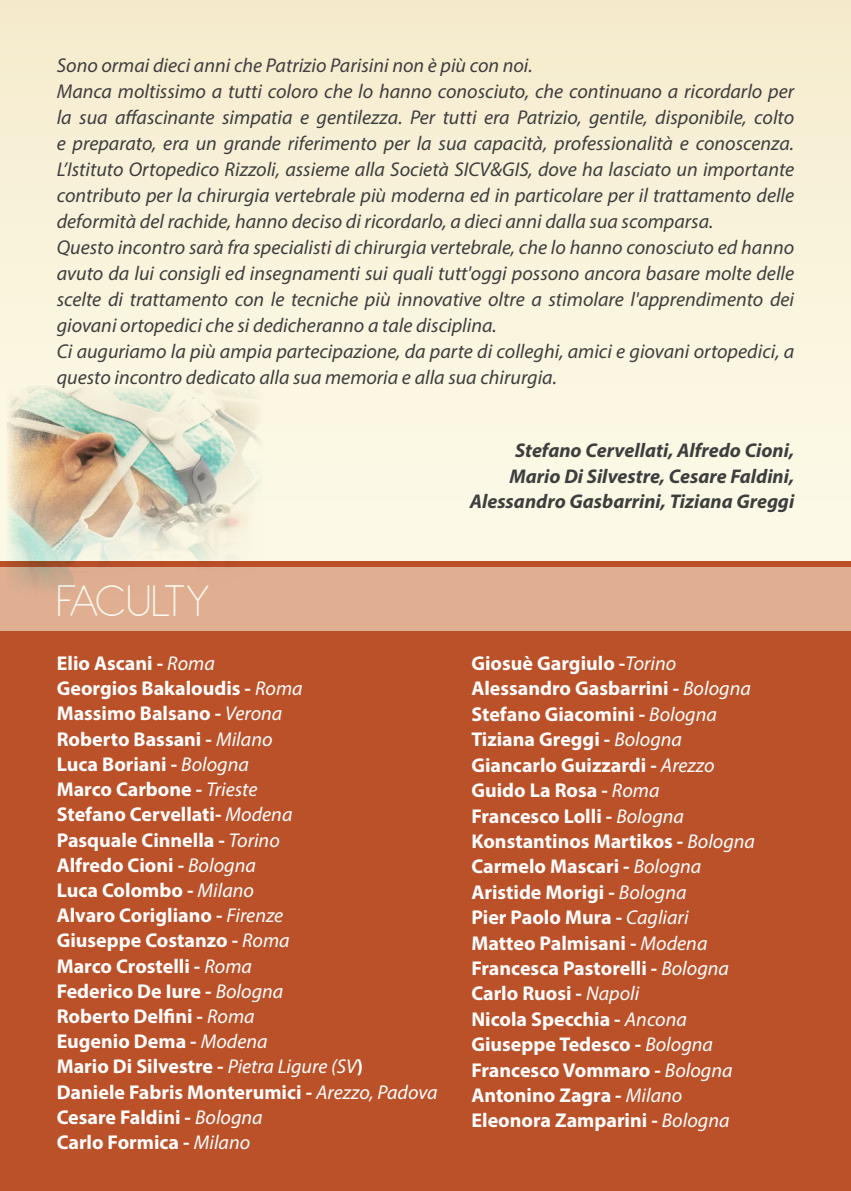
<style>
.page{position:relative;width:851px;height:1191px;background:#fff}
.page>*{position:absolute;margin:0;border:0;box-sizing:border-box;transform-origin:0 0}
.t1{font:200 48px "Antipasto";letter-spacing:-.035em;color:#fff}
.t2{font:italic 20px/26px "Myriad Pro";color:#3e3e3f}
.t3{font:700 20px/25.2px "Myriad Pro";color:#fff}
.t4{font:italic 700 19.8px/25.6px "Myriad Pro";color:#3e3e3f;text-align:right}
.s1{font-weight:400;font-style:italic}
</style>
<div class="page">
<svg style="left:0;top:0;width:850px;height:561px;background:#f8f2da"></svg>
<div style="left:0;top:561px;width:850px;height:630px;background:#bb5129"></div>
<div style="left:0;top:567px;width:850px;height:63px;background:#e0af92"></div>
<img style="left:6px;top:385px;width:256px;height:206px">
<p class="t2" style="left:57px;top:52px;width:739px">Sono ormai dieci anni che Patrizio Parisini non è più con noi.<br>Manca moltissimo a tutti coloro che lo hanno conosciuto, che continuano a ricordarlo per la sua affascinante simpatia e gentilezza. Per tutti era Patrizio, gentile, disponibile, colto e preparato, era un grande riferimento per la sua capacità, professionalità e conoscenza.<br>L’Istituto Ortopedico Rizzoli, assieme alla Società SICV&amp;GIS, dove ha lasciato un importante contributo per la chirurgia vertebrale più moderna ed in particolare per il trattamento delle deformità del rachide, hanno deciso di ricordarlo, a dieci anni dalla sua scomparsa.<br>Questo incontro sarà fra specialisti di chirurgia vertebrale, che lo hanno conosciuto ed hanno avuto da lui consigli ed insegnamenti sui quali tutt'oggi possono ancora basare molte delle scelte di trattamento con le tecniche più innovative oltre a stimolare l'apprendimento dei giovani ortopedici che si dedicheranno a tale disciplina.<br>Ci auguriamo la più ampia partecipazione, da parte di colleghi, amici e giovani ortopedici, a questo incontro dedicato alla sua memoria e alla sua chirurgia.</p>
<h1 class="t1" style="left:57px;top:573px;width:155px">FACULTY</h1>
<p class="t4" style="left:469px;top:437px;width:326px">Stefano Cervellati, Alfredo Cioni,<br>Mario Di Silvestre, Cesare Faldini,<br>Alessandro Gasbarrini, Tiziana Greggi</p>
<p class="t3" style="left:57px;top:650px;width:382px">Elio Ascani - <span class="s1">Roma<br></span>Georgios Bakaloudis - <span class="s1">Roma<br></span>Massimo Balsano - <span class="s1">Verona<br></span>Roberto Bassani - <span class="s1">Milano<br></span>Luca Boriani - <span class="s1">Bologna<br></span>Marco Carbone - <span class="s1">Trieste<br></span>Stefano Cervellati- <span class="s1">Modena<br></span>Pasquale Cinnella - <span class="s1">Torino<br></span>Alfredo Cioni - <span class="s1">Bologna<br></span>Luca Colombo - <span class="s1">Milano<br></span>Alvaro Corigliano - <span class="s1">Firenze<br></span>Giuseppe Costanzo - <span class="s1">Roma<br></span>Marco Crostelli - <span class="s1">Roma<br></span>Federico De Iure - <span class="s1">Bologna<br></span>Roberto Delfini - <span class="s1">Roma<br></span>Eugenio Dema - <span class="s1">Modena<br></span>Mario Di Silvestre - <span class="s1">Pietra Ligure (SV</span>)<br>Daniele Fabris Monterumici - <span class="s1">Arezzo, Padova<br></span>Cesare Faldini - <span class="s1">Bologna<br></span>Carlo Formica - <span class="s1">Milano</span></p>
<p class="t3" style="left:471px;top:650px;width:285px">Giosuè Gargiulo -<span class="s1">Torino<br></span>Alessandro Gasbarrini - <span class="s1">Bologna<br></span>Stefano Giacomini - <span class="s1">Bologna<br></span>Tiziana Greggi - <span class="s1">Bologna<br></span>Giancarlo Guizzardi - <span class="s1">Arezzo<br></span>Guido La Rosa - <span class="s1">Roma<br></span>Francesco Lolli - <span class="s1">Bologna<br></span>Konstantinos Martikos - <span class="s1">Bologna<br></span>Carmelo Mascari - <span class="s1">Bologna<br></span>Aristide Morigi - <span class="s1">Bologna<br></span>Pier Paolo Mura - <span class="s1">Cagliari<br></span>Matteo Palmisani - <span class="s1">Modena<br></span>Francesca Pastorelli - <span class="s1">Bologna<br></span>Carlo Ruosi - <span class="s1">Napoli<br></span>Nicola Specchia - <span class="s1">Ancona<br></span>Giuseppe Tedesco - <span class="s1">Bologna<br></span>Francesco Vommaro - <span class="s1">Bologna<br></span>Antonino Zagra - <span class="s1">Milano<br></span>Eleonora Zamparini - <span class="s1">Bologna</span></p>
</div>
